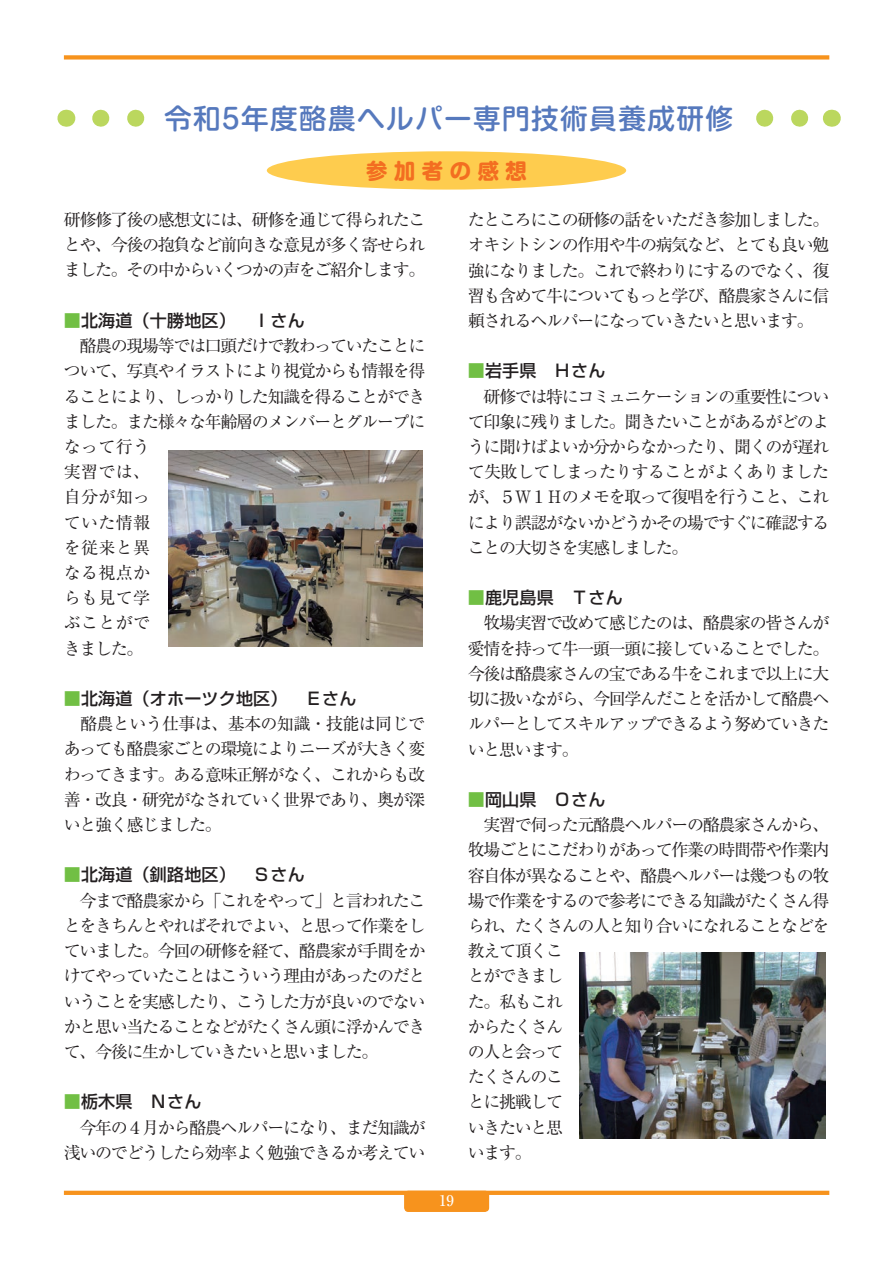
<style>
.page{position:relative;width:893px;height:1263px;background:#fff}
.page>*{position:absolute;margin:0;border:0;box-sizing:border-box;transform-origin:0 0}
.t1{font:500 27.6px "Shin M Go Pro";letter-spacing:.05em;color:#5679bd}
.t2{font:700 21.3px "Shin M Go Pro";letter-spacing:.31em;color:#f36e21}
.t3{font:16.95px/25.2px "Ryumin Pro";letter-spacing:-.08em;color:#231f20;text-align:justify}
.t4{font:500 16.95px "Shin Go Pro";letter-spacing:.015em;color:#231f20}
.t5{font:500 14.85px "Ryumin Pro";color:#fff}
.s1{color:#71bf44}
.s2{font-family:"Ryumin Pro";color:#71bf44}
</style>
<div class="page">
<hr style="left:64px;top:1191px;width:765px;height:4px;background:#f7931d">
<div style="left:404px;top:1191px;width:85px;height:21px;background:#f7931d;border-radius:4px"></div>
<div style="left:64px;top:55px;width:765px;height:5px;background:#f7931d"></div>
<div style="left:267px;top:151px;width:359px;height:39px;background:#fecc4e;border-radius:50%"></div>
<img style="left:169px;top:451px;width:253px;height:195px">
<img style="left:580px;top:953px;width:245px;height:185px">
<svg style="left:101px;top:110px;width:708px;height:17px"></svg>
<svg style="left:66px;top:110px;width:1px;height:17px"></svg>
<svg style="left:831px;top:110px;width:1px;height:17px"></svg>
<div style="left:153px;top:109px;width:591px;height:21px;background:#fff"></div>
<h1 class="t1" style="left:164px;top:96px;width:570px">令和5年度酪農ヘルパー専門技術員養成研修</h1>
<p class="t2" style="left:366px;top:154px;width:162px">参加者の感想</p>
<p class="t3" style="left:64px;top:206px;width:363px">研修修了後の感想文には、研修を通じて得られたことや、今後の抱負など前向きな意見が多く寄せられました。その中からいくつかの声をご紹介します。</p>
<p class="t4" style="left:64px;top:306px;width:242px"><span class="s1">■</span>北海道（十勝地区）　Ｉさん</p>
<p class="t3" style="left:64px;top:332px;width:363px;text-align:left">　酪農の現場等では口頭だけで教わっていたことについて、写真やイラストにより視覚からも情報を得ることにより、しっかりした知識を得ることができました。また様々な年齢層のメンバーとグループになって行う<br>実習では、<br>自分が知っ<br>ていた情報<br>を従来と異<br>なる視点か<br>らも見て学<br>ぶことがで<br>きました。</p>
<p class="t4" style="left:64px;top:685px;width:294px"><span class="s2">■</span>北海道（オホーツク地区）　Ｅさん</p>
<p class="t3" style="left:64px;top:710px;width:363px">　酪農という仕事は、基本の知識・技能は同じであっても酪農家ごとの環境によりニーズが大きく変わってきます。ある意味正解がなく、これからも改善・改良・研究がなされていく世界であり、奥が深いと強く感じました。</p>
<p class="t4" style="left:64px;top:861px;width:242px"><span class="s1">■</span>北海道（釧路地区）　Ｓさん</p>
<p class="t3" style="left:64px;top:886px;width:363px">　今まで酪農家から「これをやって」と言われたことをきちんとやればそれでよい、と思って作業をしていました。今回の研修を経て、酪農家が手間をかけてやっていたことはこういう理由があったのだということを実感したり、こうした方が良いのでないかと思い当たることなどがたくさん頭に浮かんできて、今後に生かしていきたいと思いました。</p>
<p class="t4" style="left:64px;top:1088px;width:139px"><span class="s1">■</span>栃木県　Ｎさん</p>
<p class="t3" style="left:64px;top:1113px;width:363px">　今年の４月から酪農ヘルパーになり、まだ知識が浅いのでどうしたら効率よく勉強できるか考えてい</p>
<p class="t3" style="left:468px;top:206px;width:363px">たところにこの研修の話をいただき参加しました。オキシトシンの作用や牛の病気など、とても良い勉強になりました。これで終わりにするのでなく、復習も含めて牛についてもっと学び、酪農家さんに信頼されるヘルパーになっていきたいと思います。</p>
<p class="t4" style="left:468px;top:357px;width:139px"><span class="s1">■</span>岩手県　Ｈさん</p>
<p class="t3" style="left:468px;top:382px;width:363px">　研修では特にコミュニケーションの重要性について印象に残りました。聞きたいことがあるがどのように聞けばよいか分からなかったり、聞くのが遅れて失敗してしまったりすることがよくありましたが、５Ｗ１Ｈのメモを取って復唱を行うこと、これにより誤認がないかどうかその場ですぐに確認することの大切さを実感しました。</p>
<p class="t4" style="left:468px;top:584px;width:156px"><span class="s1">■</span>鹿児島県　Ｔさん</p>
<p class="t3" style="left:468px;top:609px;width:363px">　牧場実習で改めて感じたのは、酪農家の皆さんが愛情を持って牛一頭一頭に接していることでした。今後は酪農家さんの宝である牛をこれまで以上に大切に扱いながら、今回学んだことを活かして酪農ヘルパーとしてスキルアップできるよう努めていきたいと思います。</p>
<p class="t4" style="left:468px;top:785px;width:139px"><span class="s1">■</span>岡山県　Ｏさん</p>
<p class="t3" style="left:468px;top:811px;width:363px;text-align:left">　実習で伺った元酪農ヘルパーの酪農家さんから、牧場ごとにこだわりがあって作業の時間帯や作業内容自体が異なることや、酪農ヘルパーは幾つもの牧場で作業をするので参考にできる知識がたくさん得られ、たくさんの人と知り合いになれることなどを教えて頂くこ<br>とができまし<br>た。私もこれ<br>からたくさん<br>の人と会って<br>たくさんのこ<br>とに挑戦して<br>いきたいと思<br>います。</p>
<p class="t5" style="left:439px;top:1189px;width:16px">19</p>
</div>
